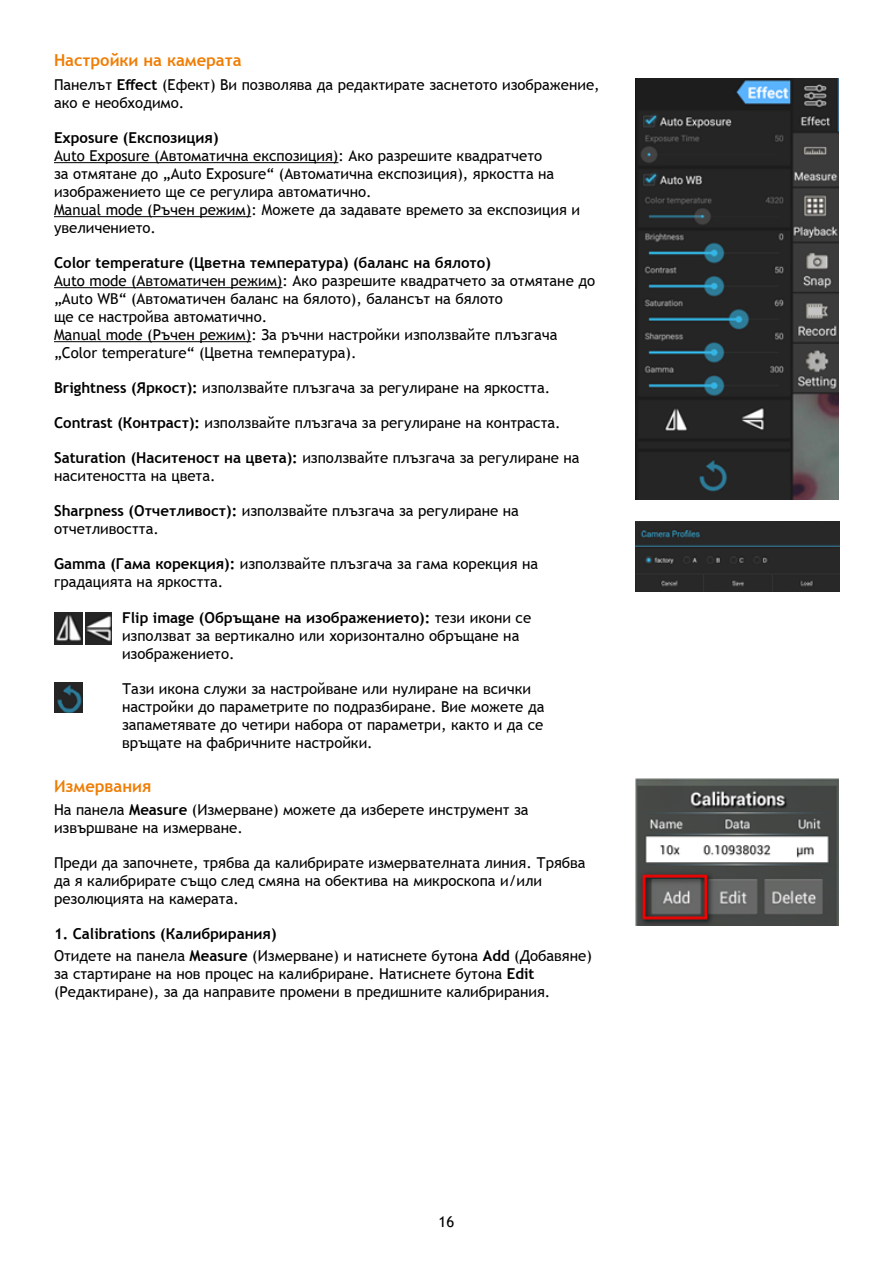
<style>
.page{position:relative;width:893px;height:1263px;background:#fff}
.page>*{position:absolute;margin:0;border:0;box-sizing:border-box;transform-origin:0 0}
.t1{font:700 16.5px "Trebuchet MS";color:#ef7d04}
.t2{font:15px/18px "Trebuchet MS";color:#000}
.t3{font:700 15px "Trebuchet MS";color:#000}
.s1{font-weight:700}
</style>
<div class="page">
<hr style="left:54px;top:162px;width:284px;height:1px;background:#000">
<hr style="left:54px;top:216px;width:197px;height:1px;background:#000">
<hr style="left:54px;top:287px;width:228px;height:1px;background:#000">
<hr style="left:54px;top:341px;width:197px;height:1px;background:#000">
<img style="left:54px;top:682px;width:29px;height:31px">
<img style="left:636px;top:79px;width:203px;height:421px">
<img style="left:85px;top:612px;width:26px;height:32px">
<img style="left:54px;top:612px;width:29px;height:32px">
<img style="left:636px;top:779px;width:203px;height:146px">
<img style="left:636px;top:521px;width:204px;height:70px">
<p class="t1" style="left:54px;top:50px;width:189px">Настройки на камерата</p>
<p class="t2" style="left:54px;top:75px;width:547px">Панелът <span class="s1">Effect</span> (Ефект) Ви позволява да редактирате заснетото изображение, ако е необходимо.</p>
<p class="t3" style="left:54px;top:128px;width:166px">Exposure (Експозиция)</p>
<p class="t2" style="left:54px;top:146px;width:527px">Auto Exposure (Автоматична експозиция): Ако разрешите квадратчето<br>за отмятане до „Auto Exposure“ (Автоматична експозиция), яркостта на изображението ще се регулира автоматично.<br>Manual mode (Ръчен режим): Можете да задавате времето за експозиция и увеличението.</p>
<p class="t3" style="left:54px;top:253px;width:438px">Color temperature (Цветна температура) (баланс на бялото)</p>
<p class="t2" style="left:54px;top:271px;width:543px">Auto mode (Автоматичен режим): Ако разрешите квадратчето за отмятане до „Auto WB“ (Автоматичен баланс на бялото), балансът на бялото<br>ще се настройва автоматично.<br>Manual mode (Ръчен режим): За ръчни настройки използвайте плъзгача „Color temperature“ (Цветна температура).</p>
<p class="t2" style="left:54px;top:378px;width:498px"><span class="s1">Brightness (Яркост):</span> използвайте плъзгача за регулиране на яркостта.</p>
<p class="t2" style="left:54px;top:413px;width:508px"><span class="s1">Contrast (Контраст):</span> използвайте плъзгача за регулиране на контраста.</p>
<p class="t2" style="left:54px;top:448px;width:527px"><span class="s1">Saturation (Наситеност на цвета):</span> използвайте плъзгача за регулиране на наситеността на цвета.</p>
<p class="t2" style="left:54px;top:501px;width:466px"><span class="s1">Sharpness (Отчетливост):</span> използвайте плъзгача за регулиране на отчетливостта.</p>
<p class="t2" style="left:54px;top:554px;width:486px"><span class="s1">Gamma (Гама корекция):</span> използвайте плъзгача за гама корекция на градацията на яркостта.</p>
<p class="t2" style="left:122px;top:608px;width:411px"><span class="s1">Flip image (Обръщане на изображението):</span> тези икони се използват за вертикално или хоризонтално обръщане на изображението.</p>
<p class="t2" style="left:122px;top:679px;width:424px">Тази икона служи за настройване или нулиране на всички настройки до параметрите по подразбиране. Вие можете да запаметявате до четири набора от параметри, както и да се връщате на фабричните настройки.</p>
<p class="t1" style="left:54px;top:775px;width:99px">Измервания</p>
<p class="t2" style="left:54px;top:801px;width:476px">На панела <span class="s1">Measure</span> (Измерване) можете да изберете инструмент за извършване на измерване.</p>
<p class="t2" style="left:54px;top:854px;width:533px">Преди да започнете, трябва да калибрирате измервателната линия. Трябва да я калибрирате също след смяна на обектива на микроскопа и/или резолюцията на камерата.</p>
<p class="t2" style="left:54px;top:923px;width:539px;line-height:22.2px"><span class="s1">1. Calibrations (Калибрирания)<br></span>Отидете на панела <span class="s1">Measure</span> (Измерване) и натиснете бутона <span class="s1">Add</span> (Добавяне)</p>
<p class="t2" style="left:54px;top:965px;width:498px">за стартиране на нов процес на калибриране. Натиснете бутона <span class="s1">Edit </span>(Редактиране), за да направите промени в предишните калибрирания.</p>
<p class="t2" style="left:439px;top:1213px;width:17px">16</p>
</div>
